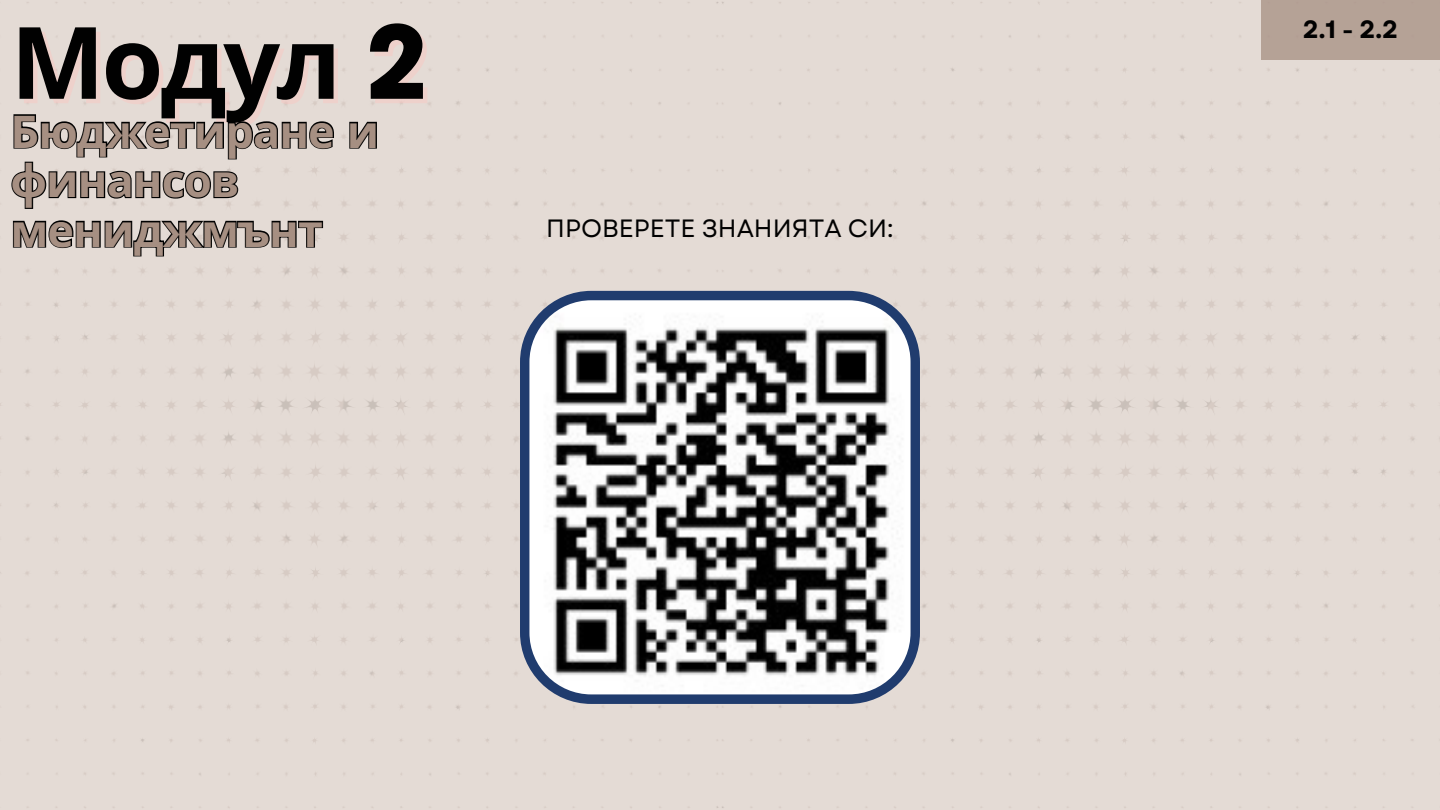
<style>
.page{position:relative;width:1440px;height:810px;background:#fff}
.page>*{position:absolute;margin:0;border:0;box-sizing:border-box;transform-origin:0 0}
.t1{font:700 100px "Noto Sans";letter-spacing:-.035em;color:#010101}
.t2{font:700 45px/49.5px "Noto Sans";letter-spacing:-.02em;color:#a68f82}
.t3{font:25px "Garet";color:#010101}
.t4{font:700 25px "Garet";color:#010101}
.s1{font-family:"ITC Avant Garde Pro"}
</style>
<div class="page">
<div style="left:1261px;top:0;width:179px;height:60px;background:#b5a296"></div>
<svg style="left:520px;top:291px;width:400px;height:413px"></svg>
<svg style="left:348px;top:121px;width:30px;height:29px"></svg>
<svg style="left:10px;top:113px;width:325px;height:97px"></svg>
<svg style="left:12px;top:219px;width:312px;height:39px"></svg>
<p class="t1" style="left:11px;top:-8px;width:418px">Модул <span class="s1">2</span></p>
<h1 class="t2" style="left:11px;top:105px;width:370px">Бюджетиране и финансов мениджмънт</h1>
<h2 class="t3" style="left:546px;top:210px;width:349px">ПРОВЕРЕТЕ ЗНАНИЯТА СИ:</h2>
<p class="t4" style="left:1303px;top:11px;width:97px">2.1 - 2.2</p>
</div>
